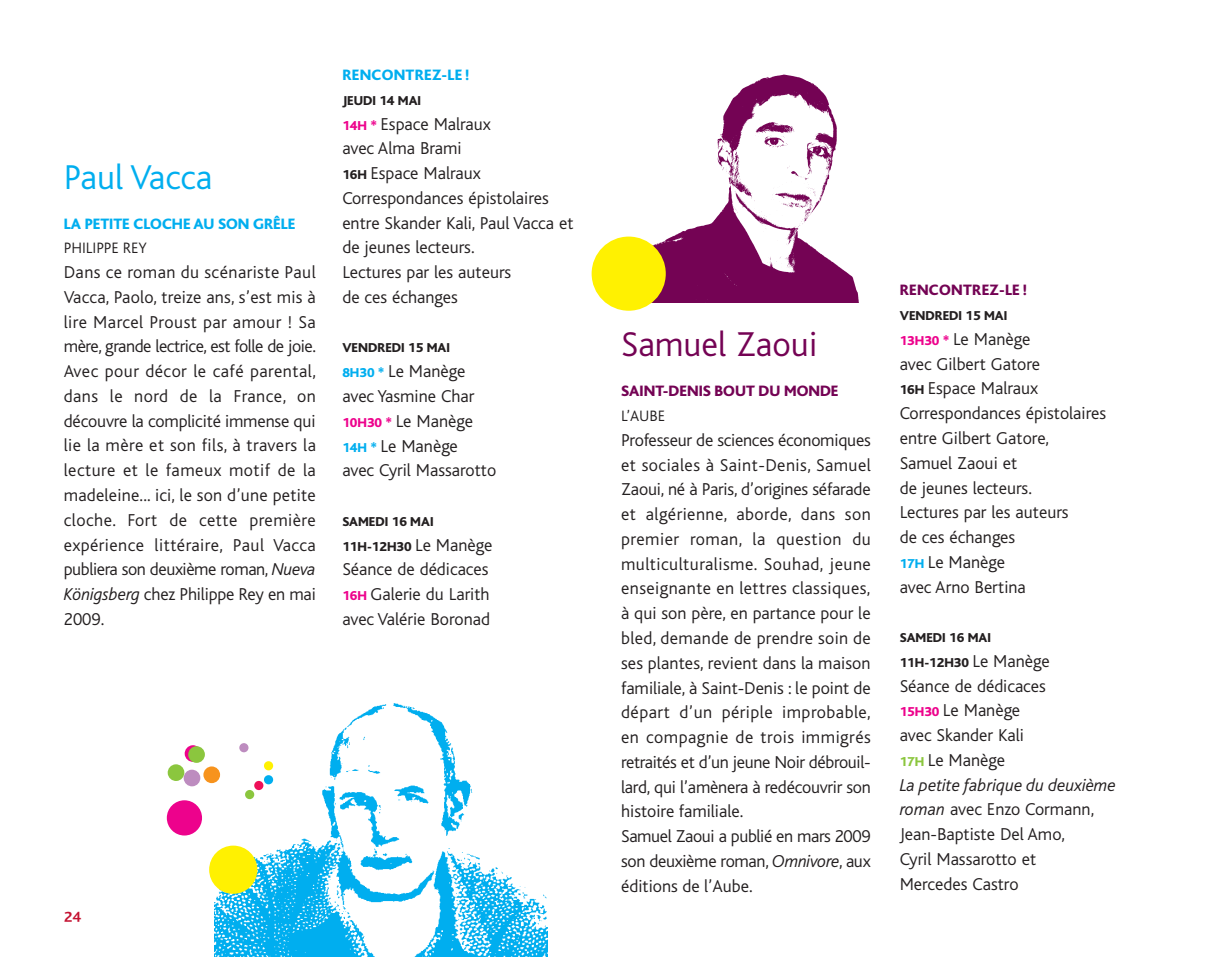
<style>
.page{position:relative;width:1212px;height:957px;background:#fff}
.page>*{position:absolute;margin:0;border:0;box-sizing:border-box;transform-origin:0 0}
.t1{font:300 36px "Bliss";color:#740354}
.t2{font:300 36px "Bliss";color:#00aeef}
.t3{font:300 18px/24.8px "Bliss";color:#231f20}
.t4{font:800 15.75px "Bliss";color:#00aeef}
.t5{font:800 15.75px "Bliss";color:#740354}
.t6{font:300 15.75px "Bliss";color:#231f20}
.t7{font:800 15.75px "Bliss";color:#c41332}
.t8{font:800 13.5px/24.8px "Bliss";color:#231f20}
.s1{font-style:italic}
.s2{font-weight:800;font-size:13.5px;color:#ed028c}
.s3{font-weight:800;font-size:13.5px}
.s4{font-weight:800;font-size:13.5px;color:#00aeef}
.s5{font-weight:300;font-size:18px}
.s6{font-weight:800;font-size:13.5px;color:#8bc63e}
</style>
<div class="page">
<img style="left:215px;top:703px;width:333px;height:254px">
<img style="left:622px;top:74px;width:237px;height:229px">
<div style="left:592px;top:237px;width:74px;height:74px;background:#fff101;border-radius:50%"></div>
<div style="left:167px;top:800px;width:35px;height:35px;background:#ed028c;border-radius:50%"></div>
<div style="left:209px;top:845px;width:48px;height:49px;background:#fff101;border-radius:50%"></div>
<svg style="left:274px;top:890px;width:2px;height:8px"></svg>
<div style="left:239px;top:743px;width:9px;height:9px;background:#bd8cbf;border-radius:50%"></div>
<div style="left:264px;top:761px;width:9px;height:9px;background:#fff101;border-radius:50%"></div>
<div style="left:264px;top:775px;width:9px;height:9px;background:#00aeef;border-radius:50%"></div>
<div style="left:254px;top:781px;width:9px;height:9px;background:#ee1059;border-radius:50%"></div>
<div style="left:245px;top:790px;width:9px;height:9px;background:#8bc63e;border-radius:50%"></div>
<div style="left:167px;top:764px;width:18px;height:17px;background:#8bc63e;border-radius:50%"></div>
<svg style="left:184px;top:745px;width:18px;height:17px"></svg>
<div style="left:183px;top:769px;width:18px;height:17px;background:#bd8cbf;border-radius:50%"></div>
<div style="left:188px;top:746px;width:17px;height:17px;background:#8bc63e;border-radius:50%"></div>
<div style="left:203px;top:766px;width:17px;height:17px;background:#f7931d;border-radius:50%"></div>
<h1 class="t2" style="left:64px;top:165px;width:150px">Paul Vacca</h1>
<p class="t4" style="left:64px;top:218px;width:233px">LA PETITE CLOCHE AU SON GRÊLE</p>
<p class="t6" style="left:64px;top:243px;width:85px">PHILIPPE REY</p>
<p class="t3" style="left:64px;top:262px;width:254px;text-align:justify">Dans ce roman du scénariste Paul Vacca, Paolo, treize ans, s’est mis à lire Marcel Proust par amour ! Sa mère, grande lectrice, est folle de joie.<br>Avec pour décor le café parental, dans le nord de la France, on découvre la complicité immense qui lie la mère et son fils, à travers la lecture et le fameux motif de la madeleine... ici, le son d’une petite cloche. Fort de cette première expérience littéraire, Paul Vacca publiera son deuxième roman, <span class="s1">Nueva Königsberg</span> chez Philippe Rey en mai 2009.</p>
<p class="t4" style="left:342px;top:70px;width:129px">RENCONTREZ-LE !</p>
<p class="t8" style="left:342px;top:89px;width:80px">JEUDI 14 MAI</p>
<p class="t3" style="left:342px;top:113px;width:233px"><span class="s2">14H *</span> Espace Malraux<br>avec Alma Brami<br><span class="s3">16H</span> Espace Malraux<br>Correspondances épistolaires entre Skander Kali, Paul Vacca et de jeunes lecteurs.<br>Lectures par les auteurs<br>de ces échanges</p>
<p class="t8" style="left:342px;top:337px;width:109px">VENDREDI 15 MAI</p>
<p class="t3" style="left:342px;top:361px;width:155px"><span class="s4">8H30 *</span> Le Manège avec Yasmine Char<br><span class="s2">10H30 *</span> Le Manège<br><span class="s4">14H *</span> Le Manège<br>avec Cyril Massarotto</p>
<p class="t8" style="left:342px;top:510px;width:152px">SAMEDI 16 MAI<br>11H-12H30 <span class="s5">Le Manège</span></p>
<p class="t3" style="left:342px;top:559px;width:149px;text-align:justify">Séance de dédicaces <span class="s2">16H</span> Galerie du Larith avec Valérie Boronad</p>
<p class="t7" style="left:64px;top:911px;width:19px">24</p>
<h1 class="t1" style="left:621px;top:333px;width:198px">Samuel Zaoui</h1>
<p class="t5" style="left:621px;top:386px;width:219px">SAINT-DENIS BOUT DU MONDE</p>
<p class="t6" style="left:621px;top:411px;width:46px">L’AUBE</p>
<p class="t3" style="left:621px;top:429px;width:251px">Professeur de sciences économiques et sociales à Saint-Denis, Samuel Zaoui, né à Paris, d’origines séfarade et algérienne, aborde, dans son premier roman, la question du multiculturalisme. Souhad, jeune enseignante en lettres classiques, à qui son père, en partance pour le bled, demande de prendre soin de ses plantes, revient dans la maison familiale, à Saint-Denis : le point de départ d’un périple improbable, en compagnie de trois immigrés retraités et d’un jeune Noir débrouil - lard, qui l’amènera à redécouvrir son histoire familiale.<br>Samuel Zaoui a publié en mars 2009 son deuxième roman, <span class="s1">Omnivore</span>, aux éditions de l’Aube.</p>
<p class="t5" style="left:900px;top:285px;width:129px">RENCONTREZ-LE !</p>
<p class="t8" style="left:900px;top:305px;width:109px">VENDREDI 15 MAI</p>
<p class="t3" style="left:900px;top:328px;width:208px"><span class="s2">13H30 *</span> Le Manège<br>avec Gilbert Gatore<br><span class="s3">16H</span> Espace Malraux<br>Correspondances épistolaires entre Gilbert Gatore,<br>Samuel Zaoui et<br>de jeunes lecteurs.<br>Lectures par les auteurs<br>de ces échanges<br><span class="s4">17H</span> Le Manège<br>avec Arno Bertina</p>
<p class="t8" style="left:900px;top:626px;width:152px">SAMEDI 16 MAI<br>11H-12H30 <span class="s5">Le Manège</span></p>
<p class="t3" style="left:900px;top:675px;width:218px">Séance de dédicaces<br><span class="s2">15H30</span> Le Manège<br>avec Skander Kali<br><span class="s6">17H</span> Le Manège<br><span class="s1">La petite fabrique du deuxième roman</span> avec Enzo Cormann,<br>Jean-Baptiste Del Amo,<br>Cyril Massarotto et<br>Mercedes Castro</p>
</div>
